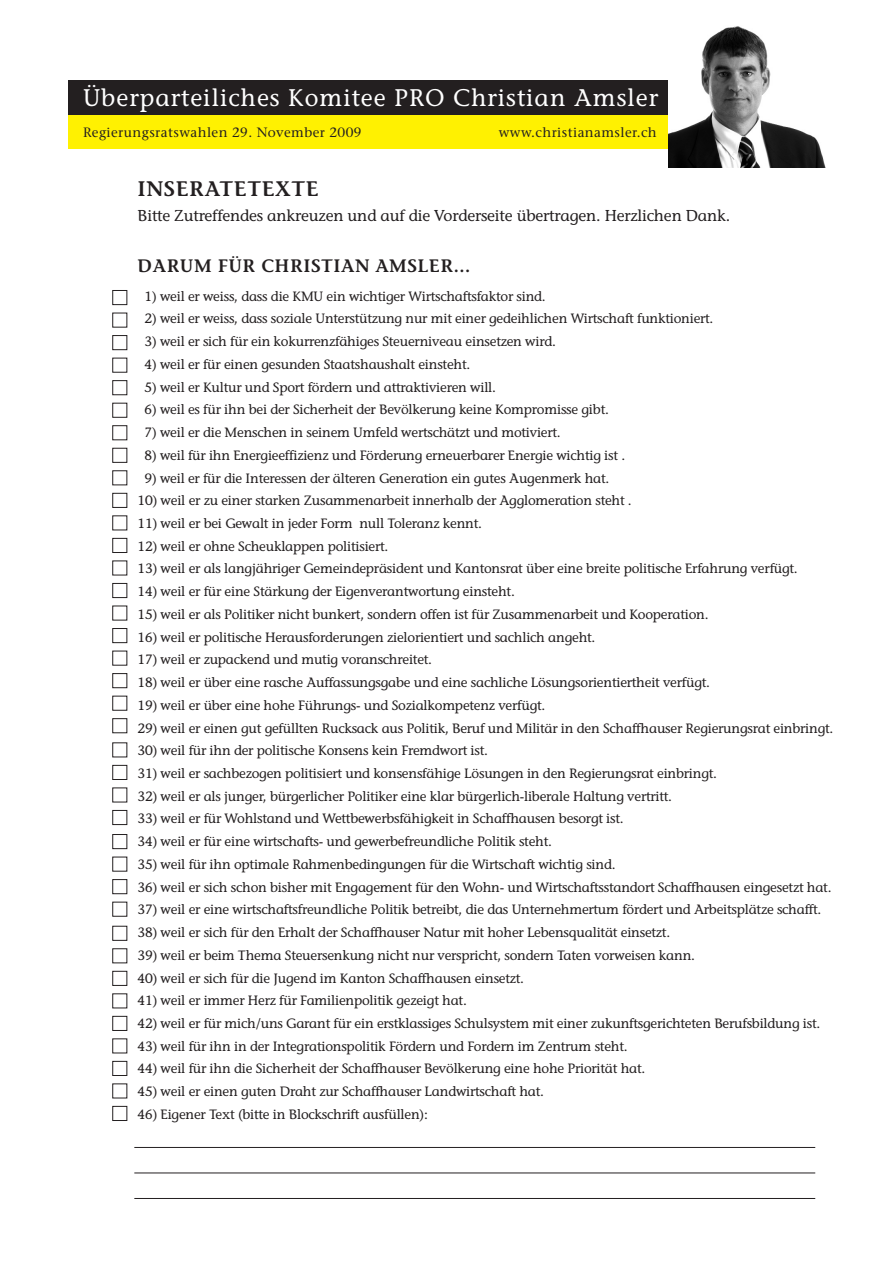
<style>
.page{position:relative;width:893px;height:1263px;background:#fff}
.page>*{position:absolute;margin:0;border:0;box-sizing:border-box;transform-origin:0 0}
.t1{font:24px "Stone Informal";letter-spacing:.04em;color:#fff}
.t2{font:600 21px "Stone Informal";letter-spacing:.03em;color:#231f20}
.t3{font:600 18px "Stone Informal";letter-spacing:.03em;color:#231f20}
.t4{font:15.75px "Stone Informal";letter-spacing:-.01em;color:#231f20}
.t5{font:13.5px "Stone Informal";letter-spacing:-.015em;color:#231f20}
.t6{font:13.5px "Stone Serif";letter-spacing:.03em;color:#231f20}
</style>
<div class="page">
<svg style="left:112px;top:290px;width:16px;height:831px"></svg>
<div style="left:68px;top:115px;width:609px;height:34px;background:#fff101"></div>
<div style="left:68px;top:81px;width:609px;height:34px;background:#231f20"></div>
<img style="left:669px;top:26px;width:157px;height:141px">
<hr style="left:134px;top:1147px;width:681px;height:1px;background:#231f20">
<hr style="left:134px;top:1173px;width:681px;height:1px;background:#231f20">
<hr style="left:134px;top:1198px;width:681px;height:1px;background:#231f20">
<h1 class="t1" style="left:83px;top:89px;width:576px">Überparteiliches Komitee PRO Christian Amsler</h1>
<p class="t6" style="left:83px;top:127px;width:280px">Regierungsratswahlen 29. November 2009</p>
<p class="t6" style="left:499px;top:127px;width:159px">www.christianamsler.ch</p>
<h2 class="t2" style="left:138px;top:180px;width:183px">INSERATETEXTE</h2>
<p class="t4" style="left:138px;top:209px;width:594px">Bitte Zutreffendes ankreuzen und auf die Vorderseite übertragen. Herzlichen Dank.</p>
<h3 class="t3" style="left:138px;top:259px;width:334px">DARUM FÜR CHRISTIAN AMSLER...</h3>
<p class="t5" style="left:144px;top:291px;width:403px">1) weil er weiss, dass die KMU ein wichtiger Wirtschaftsfaktor sind.</p>
<p class="t5" style="left:144px;top:314px;width:570px">2) weil er weiss, dass soziale Unterstützung nur mit einer gedeihlichen Wirtschaft funktioniert.</p>
<p class="t5" style="left:144px;top:336px;width:413px">3) weil er sich für ein kokurrenzfähiges Steuerniveau einsetzen wird.</p>
<p class="t5" style="left:144px;top:359px;width:327px">4) weil er für einen gesunden Staatshaushalt einsteht.</p>
<p class="t5" style="left:144px;top:382px;width:353px">5) weil er Kultur und Sport fördern und attraktivieren will.</p>
<p class="t5" style="left:144px;top:404px;width:466px">6) weil es für ihn bei der Sicherheit der Bevölkerung keine Kompromisse gibt.</p>
<p class="t5" style="left:144px;top:427px;width:418px">7) weil er die Menschen in seinem Umfeld wertschätzt und motiviert.</p>
<p class="t5" style="left:144px;top:450px;width:482px">8) weil für ihn Energieeffizienz und Förderung erneuerbarer Energie wichtig ist .</p>
<p class="t5" style="left:144px;top:473px;width:466px">9) weil er für die Interessen der älteren Generation ein gutes Augenmerk hat.</p>
<p class="t5" style="left:138px;top:495px;width:495px">10) weil er zu einer starken Zusammenarbeit innerhalb der Agglomeration steht .</p>
<p class="t5" style="left:138px;top:518px;width:346px">11) weil er bei Gewalt in jeder Form null Toleranz kennt.</p>
<p class="t5" style="left:138px;top:541px;width:252px">12) weil er ohne Scheuklappen politisiert.</p>
<p class="t5" style="left:138px;top:564px;width:661px">13) weil er als langjähriger Gemeindepräsident und Kantonsrat über eine breite politische Erfahrung verfügt.</p>
<p class="t5" style="left:138px;top:586px;width:379px">14) weil er für eine Stärkung der Eigenverantwortung einsteht.</p>
<p class="t5" style="left:138px;top:609px;width:572px">15) weil er als Politiker nicht bunkert, sondern offen ist für Zusammenarbeit und Kooperation.</p>
<p class="t5" style="left:138px;top:632px;width:459px">16) weil er politische Herausforderungen zielorientiert und sachlich angeht.</p>
<p class="t5" style="left:138px;top:654px;width:296px">17) weil er zupackend und mutig voranschreitet.</p>
<p class="t5" style="left:138px;top:677px;width:574px">18) weil er über eine rasche Auffassungsgabe und eine sachliche Lösungsorientiertheit verfügt.</p>
<p class="t5" style="left:138px;top:700px;width:409px">19) weil er über eine hohe Führungs- und Sozialkompetenz verfügt.</p>
<p class="t5" style="left:138px;top:723px;width:697px">29) weil er einen gut gefüllten Rucksack aus Politik, Beruf und Militär in den Schaffhauser Regierungsrat einbringt.</p>
<p class="t5" style="left:138px;top:745px;width:352px">30) weil für ihn der politische Konsens kein Fremdwort ist.</p>
<p class="t5" style="left:138px;top:768px;width:581px">31) weil er sachbezogen politisiert und konsensfähige Lösungen in den Regierungsrat einbringt.</p>
<p class="t5" style="left:138px;top:791px;width:536px">32) weil er als junger, bürgerlicher Politiker eine klar bürgerlich-liberale Haltung vertritt.</p>
<p class="t5" style="left:138px;top:814px;width:487px">33) weil er für Wohlstand und Wettbewerbsfähigkeit in Schaffhausen besorgt ist.</p>
<p class="t5" style="left:138px;top:836px;width:416px">34) weil er für eine wirtschafts- und gewerbefreundliche Politik steht.</p>
<p class="t5" style="left:138px;top:859px;width:479px">35) weil für ihn optimale Rahmenbedingungen für die Wirtschaft wichtig sind.</p>
<p class="t5" style="left:138px;top:882px;width:695px">36) weil er sich schon bisher mit Engagement für den Wohn- und Wirtschaftsstandort Schaffhausen eingesetzt hat.</p>
<p class="t5" style="left:138px;top:904px;width:685px">37) weil er eine wirtschaftsfreundliche Politik betreibt, die das Unternehmertum fördert und Arbeitsplätze schafft.</p>
<p class="t5" style="left:138px;top:927px;width:534px">38) weil er sich für den Erhalt der Schaffhauser Natur mit hoher Lebensqualität einsetzt.</p>
<p class="t5" style="left:138px;top:950px;width:559px">39) weil er beim Thema Steuersenkung nicht nur verspricht, sondern Taten vorweisen kann.</p>
<p class="t5" style="left:138px;top:973px;width:388px">40) weil er sich für die Jugend im Kanton Schaffhausen einsetzt.</p>
<p class="t5" style="left:138px;top:995px;width:331px">41) weil er immer Herz für Familienpolitik gezeigt hat.</p>
<p class="t5" style="left:138px;top:1018px;width:684px">42) weil er für mich/uns Garant für ein erstklassiges Schulsystem mit einer zukunftsgerichteten Berufsbildung ist.</p>
<p class="t5" style="left:138px;top:1041px;width:491px">43) weil für ihn in der Integrationspolitik Fördern und Fordern im Zentrum steht.</p>
<p class="t5" style="left:138px;top:1063px;width:509px">44) weil für ihn die Sicherheit der Schaffhauser Bevölkerung eine hohe Priorität hat.</p>
<p class="t5" style="left:138px;top:1086px;width:408px">45) weil er einen guten Draht zur Schaffhauser Landwirtschaft hat.</p>
<p class="t5" style="left:138px;top:1109px;width:292px">46) Eigener Text (bitte in Blockschrift ausfüllen):</p>
</div>
